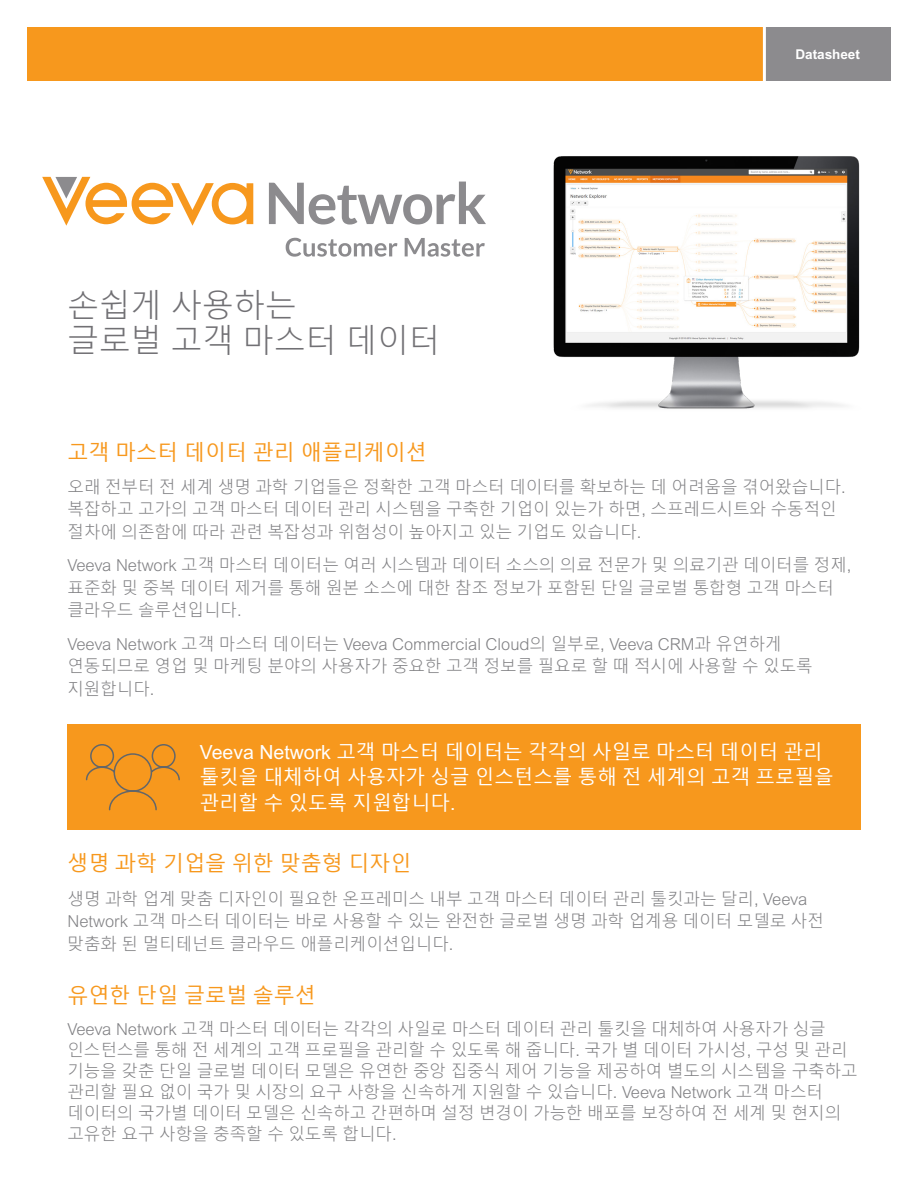
<style>
.page{position:relative;width:918px;height:1188px;background:#fff}
.page>*{position:absolute;margin:0;border:0;box-sizing:border-box;transform-origin:0 0}
.Subhead1{font:300 31.5px/34.5px "Malgun Gothic";color:#717074}
.Subhead2{font:21px "Malgun Gothic";color:#f7981d}
.text{font:19.5px/25.5px "Malgun Gothic";color:#fff}
.text-2{font:300 16.5px/22.5px "Malgun Gothic";color:#808083}
.t1{font:700 13.5px "Arial MT Std";color:#fff}
.s1{font-family:"Arial MT Std"}
</style>
<div class="page">
<div style="left:68px;top:724px;width:793px;height:105px;background:#f7981d"></div>
<img style="left:553px;top:156px;width:307px;height:253px">
<svg style="left:286px;top:238px;width:111px;height:19px"></svg>
<svg style="left:405px;top:238px;width:80px;height:19px"></svg>
<svg style="left:42px;top:177px;width:211px;height:49px"></svg>
<svg style="left:269px;top:182px;width:217px;height:43px"></svg>
<div style="left:27px;top:27px;width:737px;height:54px;background:#f7981d"></div>
<div style="left:764px;top:27px;width:127px;height:54px;background:#8c8b8e"></div>
<hr style="left:763px;top:22px;width:3px;height:73px;background:#fff">
<svg style="left:85px;top:744px;width:95px;height:67px"></svg>
<p class="Subhead1" style="left:68px;top:289px;width:374px">손쉽게 사용하는<br>글로벌 고객 마스터 데이터</p>
<p class="t1" style="left:795px;top:46px;width:66px">Datasheet</p>
<p class="Subhead2" style="left:68px;top:440px;width:361px">고객 마스터 데이터 관리 애플리케이션</p>
<p class="text-2" style="left:68px;top:476px;width:780px">오래 전부터 전 세계 생명 과학 기업들은 정확한 고객 마스터 데이터를 확보하는 데 어려움을 겪어왔습니다<span class="s1">. </span>복잡하고 고가의 고객 마스터 데이터 관리 시스템을 구축한 기업이 있는가 하면<span class="s1">,</span> 스프레드시트와 수동적인 절차에 의존함에 따라 관련 복잡성과 위험성이 높아지고 있는 기업도 있습니다<span class="s1">.</span></p>
<p class="text-2" style="left:67px;top:554px;width:785px"><span class="s1">Veeva Network</span> 고객 마스터 데이터는 여러 시스템과 데이터 소스의 의료 전문가 및 의료기관 데이터를 정제<span class="s1">, </span>표준화 및 중복 데이터 제거를 통해 원본 소스에 대한 참조 정보가 포함된 단일 글로벌 통합형 고객 마스터 클라우드 솔루션입니다<span class="s1">.</span></p>
<p class="text-2" style="left:67px;top:633px;width:747px"><span class="s1">Veeva Network</span> 고객 마스터 데이터는 <span class="s1">Veeva Commercial Cloud</span>의 일부로<span class="s1">, Veeva CRM</span>과 유연하게 연동되므로 영업 및 마케팅 분야의 사용자가 중요한 고객 정보를 필요로 할 때 적시에 사용할 수 있도록 지원합니다<span class="s1">.</span></p>
<p class="text" style="left:200px;top:739px;width:635px"><span class="s1">Veeva Network</span> 고객 마스터 데이터는 각각의 사일로 마스터 데이터 관리 툴킷을 대체하여 사용자가 싱글 인스턴스를 통해 전 세계의 고객 프로필을 관리할 수 있도록 지원합니다<span class="s1">.</span></p>
<p class="Subhead2" style="left:68px;top:852px;width:345px">생명 과학 기업을 위한 맞춤형 디자인</p>
<p class="text-2" style="left:68px;top:888px;width:758px">생명 과학 업계 맞춤 디자인이 필요한 온프레미스 내부 고객 마스터 데이터 관리 툴킷과는 달리<span class="s1">, Veeva<br>Network</span> 고객 마스터 데이터는 바로 사용할 수 있는 완전한 글로벌 생명 과학 업계용 데이터 모델로 사전 맞춤화 된 멀티테넌트 클라우드 애플리케이션입니다<span class="s1">.</span></p>
<p class="Subhead2" style="left:67px;top:984px;width:250px">유연한 단일 글로벌 솔루션</p>
<p class="text-2" style="left:67px;top:1019px;width:792px;line-height:21px"><span class="s1">Veeva Network</span> 고객 마스터 데이터는 각각의 사일로 마스터 데이터 관리 툴킷을 대체하여 사용자가 싱글 인스턴스를 통해 전 세계의 고객 프로필을 관리할 수 있도록 해 줍니다<span class="s1">.</span> 국가 별 데이터 가시성<span class="s1">,</span> 구성 및 관리 기능을 갖춘 단일 글로벌 데이터 모델은 유연한 중앙 집중식 제어 기능을 제공하여 별도의 시스템을 구축하고 관리할 필요 없이 국가 및 시장의 요구 사항을 신속하게 지원할 수 있습니다<span class="s1">. Veeva Network</span> 고객 마스터 데이터의 국가별 데이터 모델은 신속하고 간편하며 설정 변경이 가능한 배포를 보장하여 전 세계 및 현지의 고유한 요구 사항을 충족할 수 있도록 합니다<span class="s1">.</span></p>
</div>
